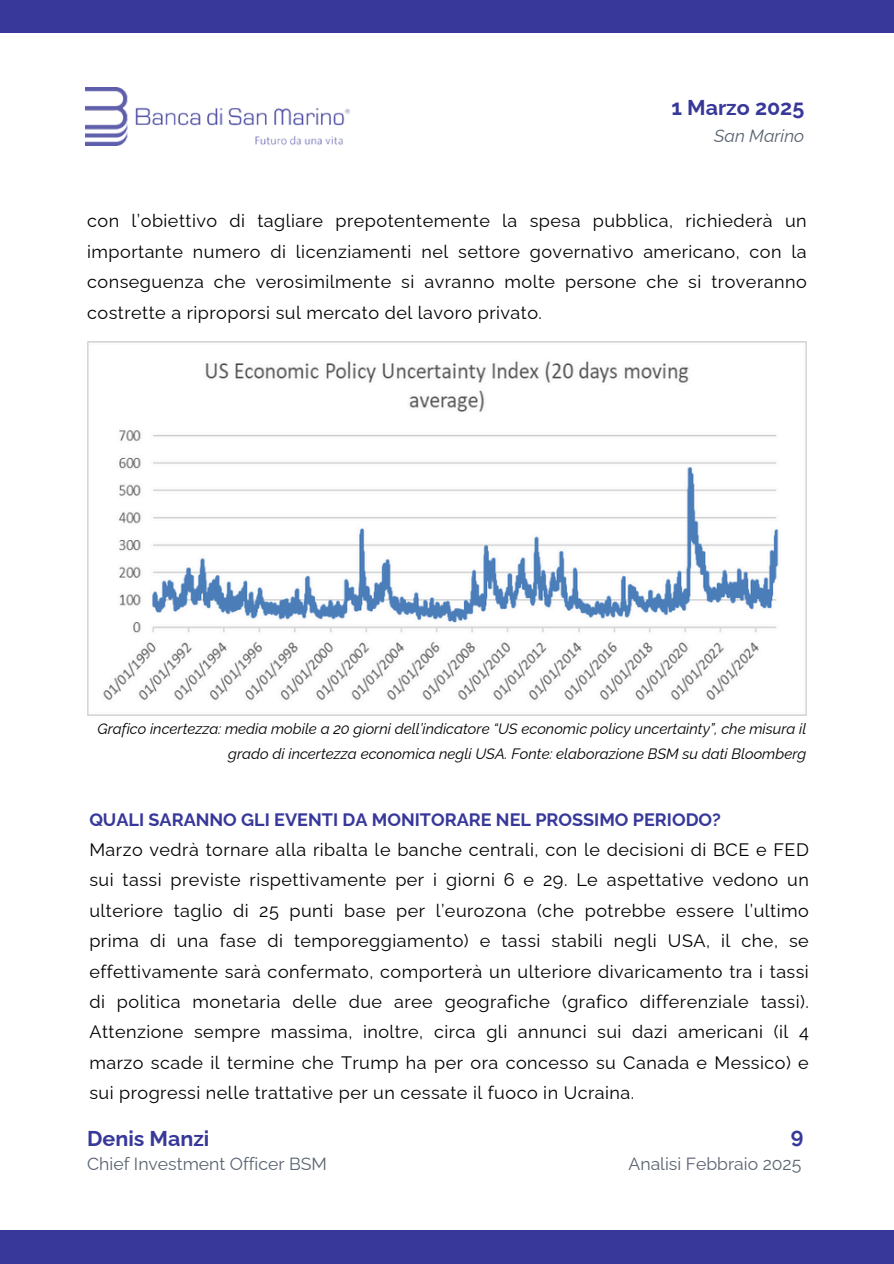
<style>
.page{position:relative;width:894px;height:1264px;background:#fff}
.page>*{position:absolute;margin:0;border:0;box-sizing:border-box;transform-origin:0 0}
.t1{font:700 21.45px "Raleway";color:#38389b}
.t2{font:18px/30.3px "Raleway";letter-spacing:.025em;color:#000;text-align:justify}
.t3{font:17.55px "Raleway";color:#5a6471}
.t4{font:italic 17.55px "Raleway";color:#5a6471}
.t5{font:italic 15px/24.8px "Raleway";color:#000;text-align:right}
.s1{font-weight:700;color:#38389b}
</style>
<div class="page">
<div style="left:0;top:0;width:893px;height:33px;background:#38389b"></div>
<img style="left:85px;top:87px;width:264px;height:58px">
<div style="left:0;top:1230px;width:893px;height:33px;background:#38389b"></div>
<img style="left:87px;top:341px;width:719px;height:374px">
<p class="t1" style="left:671px;top:94px;width:134px">1 Marzo 2025</p>
<h1 class="t4" style="left:714px;top:126px;width:91px">San Marino</h1>
<p class="t2" style="left:87px;top:206px;width:720px">con l’obiettivo di tagliare prepotentemente la spesa pubblica, richiederà un importante numero di licenziamenti nel settore governativo americano, con la conseguenza che verosimilmente si avranno molte persone che si troveranno costrette a riproporsi sul mercato del lavoro privato.</p>
<h1 class="t5" style="left:97px;top:716px;width:710px">Grafico incertezza: media mobile a 20 giorni dell’indicatore “US economic policy uncertainty”, che misura il grado di incertezza economica negli USA. Fonte: elaborazione BSM su dati Bloomberg</h1>
<h2 class="t2" style="left:89px;top:804px;width:720px;text-align:left"><span class="s1">QUALI SARANNO GLI EVENTI DA MONITORARE NEL PROSSIMO PERIODO?<br></span>Marzo vedrà tornare alla ribalta le banche centrali, con le decisioni di BCE e FED sui tassi previste rispettivamente per i giorni 6 e 29. Le aspettative vedono un ulteriore taglio di 25 punti base per l’eurozona (che potrebbe essere l’ultimo prima di una fase di temporeggiamento) e tassi stabili negli USA, il che, se effettivamente sarà confermato, comporterà un ulteriore divaricamento tra i tassi di politica monetaria delle due aree geografiche (grafico differenziale tassi).<br>Attenzione sempre massima, inoltre, circa gli annunci sui dazi americani (il 4 marzo scade il termine che Trump ha per ora concesso su Canada e Messico) e sui progressi nelle trattative per un cessate il fuoco in Ucraina.</h2>
<h2 class="t1" style="left:87px;top:1125px;width:124px">Denis Manzi</h2>
<h2 class="t3" style="left:87px;top:1153px;width:241px">Chief Investment Officer BSM</h2>
<p class="t1" style="left:790px;top:1122px;width:14px">9</p>
<h2 class="t3" style="left:628px;top:1153px;width:174px">Analisi Febbraio 2025</h2>
</div>
